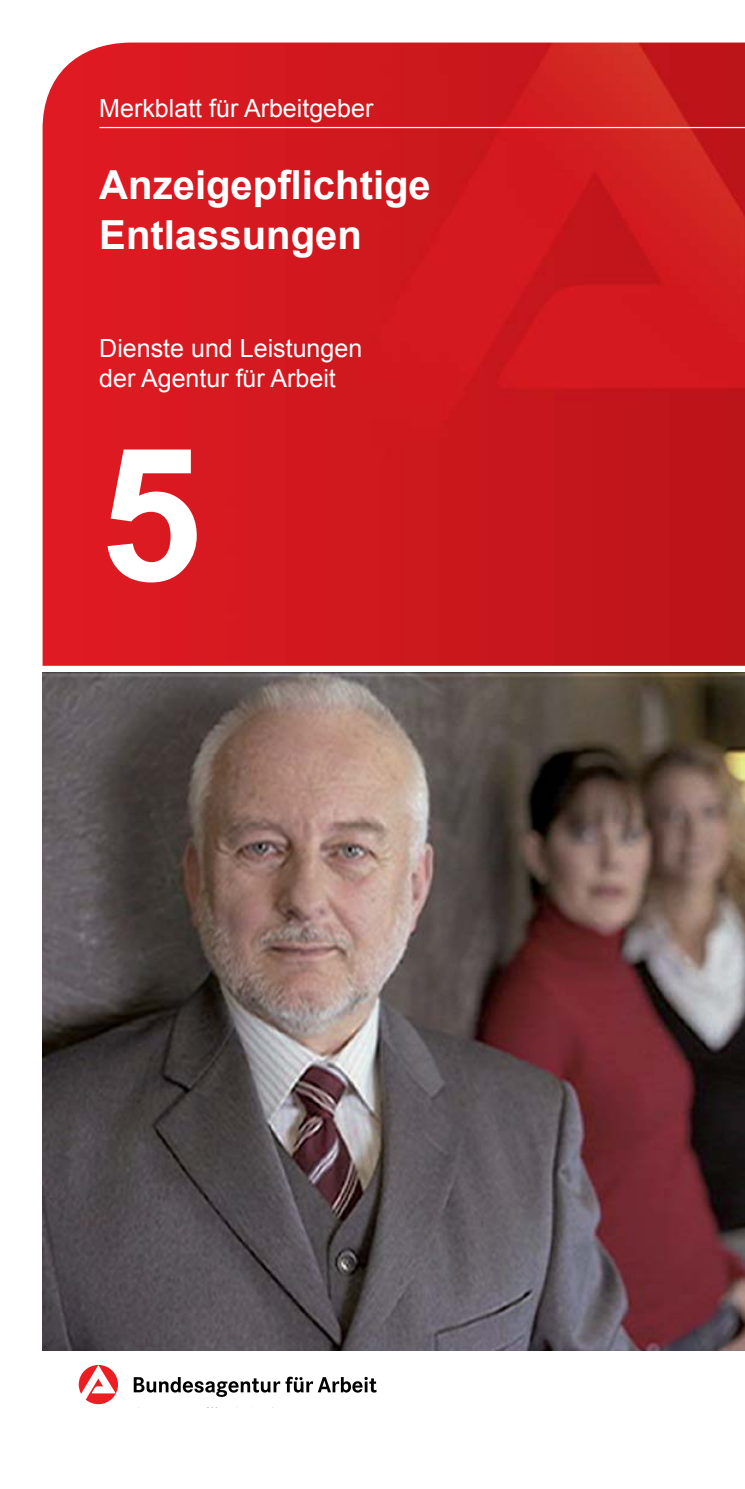
<style>
.page{position:relative;width:745px;height:1489px;background:#fff}
.page>*{position:absolute;margin:0;border:0;box-sizing:border-box;transform-origin:0 0}
.t1{font:700 185px "Arial";color:#fff}
.Titel{font:700 40px/50px "Arial";color:#fff}
.Untertitel{font:25px/30px "Arial";color:#fff}
</style>
<div class="page">
<img style="left:43px;top:43px;width:701px;height:622px">
<img style="left:43px;top:673px;width:701px;height:677px">
<hr style="left:99px;top:127px;width:645px;height:1px;background:#fff">
<svg style="left:134px;top:1376px;width:242px;height:20px"></svg>
<svg style="left:79px;top:1365px;width:39px;height:38px"></svg>
<h1 class="Untertitel" style="left:99px;top:93px;width:275px">Merkblatt für Arbeitgeber</h1>
<p class="Titel" style="left:99px;top:161px;width:333px">Anzeigepflichtige<br>Entlassungen</p>
<p class="Untertitel" style="left:99px;top:333px;width:264px">Dienste und Leistungen der Agentur für Arbeit</p>
<h1 class="t1" style="left:99px;top:392px;width:104px">5</h1>
</div>
